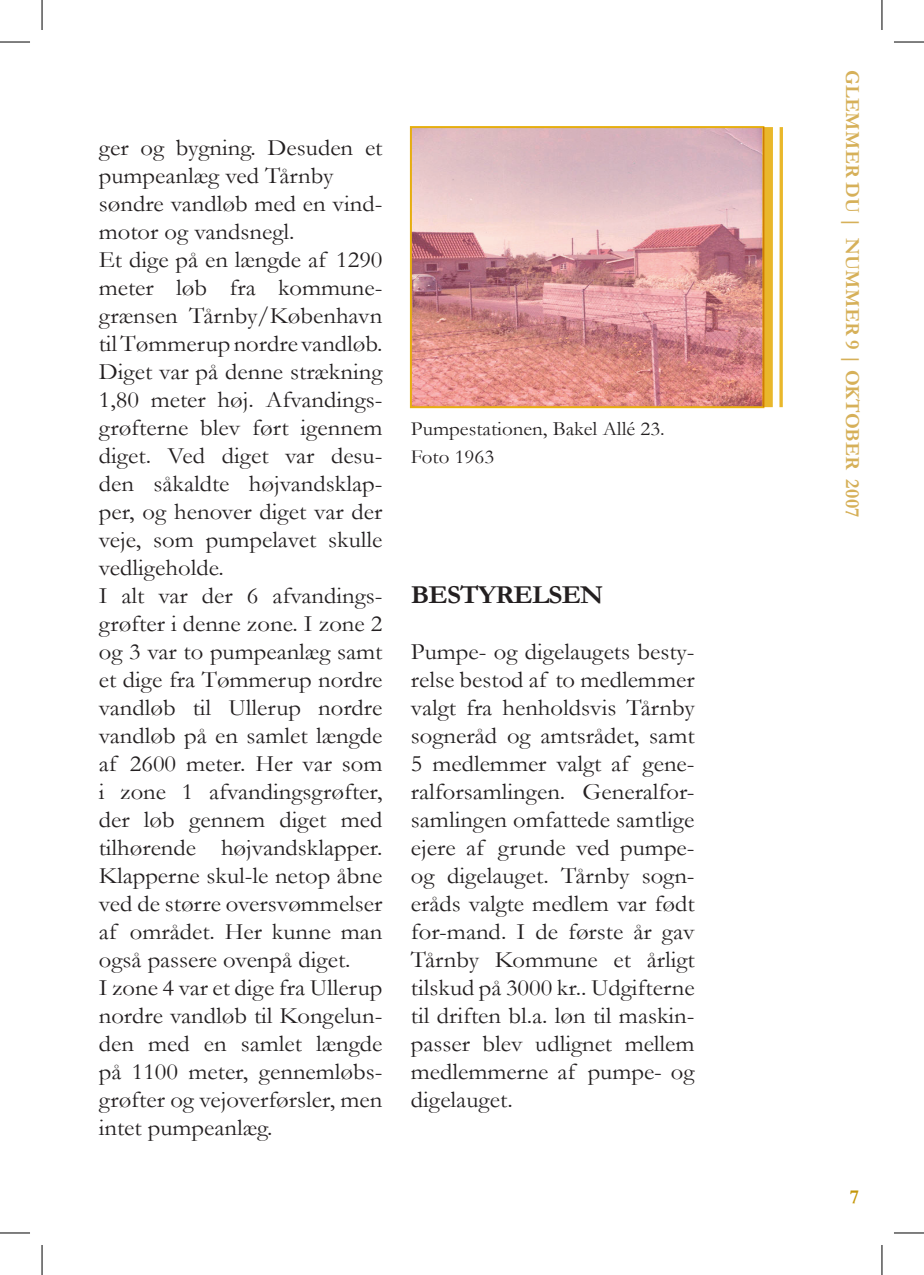
<style>
.page{position:relative;width:924px;height:1275px;background:#fff}
.page>*{position:absolute;margin:0;border:0;box-sizing:border-box;transform-origin:0 0}
.t1{font:700 26px "Garamond";letter-spacing:-.03em;color:#231f20;scale:1.05 1}
.t2{font:23.6px/28px "Garamond";color:#231f20;scale:1.05 1}
.t3{font:20px/28px "Garamond";color:#231f20;scale:1.05 1}
.t4{font:700 20px "Garamond";letter-spacing:-.01em;color:#d6b059}
.t5{font:700 20px "Garamond";color:#c49608}
</style>
<div class="page">
<img style="left:413px;top:129px;width:348px;height:276px">
<div style="left:410px;top:126px;width:354px;height:282px;border:2px solid #e6ae0e"></div>
<hr style="left:779px;top:127px;width:3px;height:280px;background:#e6ae0e">
<svg style="left:762px;top:127px;width:10px;height:280px;background:#e4ac27"></svg>
<hr style="left:0;top:42px;width:30px;height:1px;background:#000">
<hr style="left:893px;top:42px;width:30px;height:1px;background:#000">
<hr style="left:0;top:1232px;width:30px;height:1px;background:#000">
<hr style="left:893px;top:1232px;width:30px;height:1px;background:#000">
<hr style="left:42px;top:0;width:1px;height:30px;background:#000">
<hr style="left:42px;top:1245px;width:1px;height:30px;background:#000">
<hr style="left:881px;top:0;width:1px;height:30px;background:#000">
<hr style="left:881px;top:1245px;width:1px;height:30px;background:#000">
<p class="t2" style="left:99px;top:133px;width:272px">ger og bygning. Desuden et pumpeanlæg ved Tårnby søndre vandløb med en vind&shy;motor og vandsnegl.<br>Et dige på en længde af 1290 meter løb fra kommune&shy;grænsen Tårnby/København til Tømmerup nordre vandløb.<br>Diget var på denne strækning<br>1,80 meter høj. Afvandings&shy;grøfterne blev ført igennem diget. Ved diget var desu&shy;den såkaldte højvandsklap&shy;per, og henover diget var der veje, som pumpelavet skulle vedligeholde.<br>I alt var der 6 afvandings&shy;grøfter i denne zone. I zone 2 og 3 var to pumpeanlæg samt et dige fra Tømmerup nordre vandløb til Ullerup nordre vandløb på en samlet længde af 2600 meter. Her var som i zone 1 afvandingsgrøfter, der løb gennem diget med tilhørende højvandsklapper.<br>Klapperne skul-le netop åbne ved de større oversvømmelser af området. Her kunne man også passere ovenpå diget.<br>I zone 4 var et dige fra Ullerup nordre vandløb til Kongelun&shy;den med en samlet længde på 1100 meter, gennemløbs&shy;grøfter og vejoverførsler, men intet pumpeanlæg.</p>
<p class="t3" style="left:411px;top:414px;width:243px">Pumpestationen, Bakel Allé 23.<br>Foto 1963</p>
<p class="t1" style="left:411px;top:577px;width:185px">BESTYRELSEN</p>
<p class="t2" style="left:411px;top:637px;width:272px;text-align:justify">Pumpe- og digelaugets besty&shy;relse bestod af to medlemmer valgt fra henholdsvis Tårnby sogneråd og amtsrådet, samt 5 medlemmer valgt af gene&shy;ralforsamlingen. Generalfor&shy;samlingen omfattede samtlige ejere af grunde ved pumpe&shy;og digelauget. Tårnby sogn&shy;eråds valgte medlem var født for-mand. I de første år gav Tårnby Kommune et årligt tilskud på 3000 kr.. Udgifterne til driften bl.a. løn til maskin&shy;passer blev udlignet mellem medlemmerne af pumpe- og digelauget.</p>
<p class="t4" style="left:865px;top:70px;width:449px;rotate:90deg">GLEMMER DU | NUMMER 9 | OKTOBER 2007</p>
<p class="t5" style="left:849px;top:1182px;width:11px">7</p>
</div>
